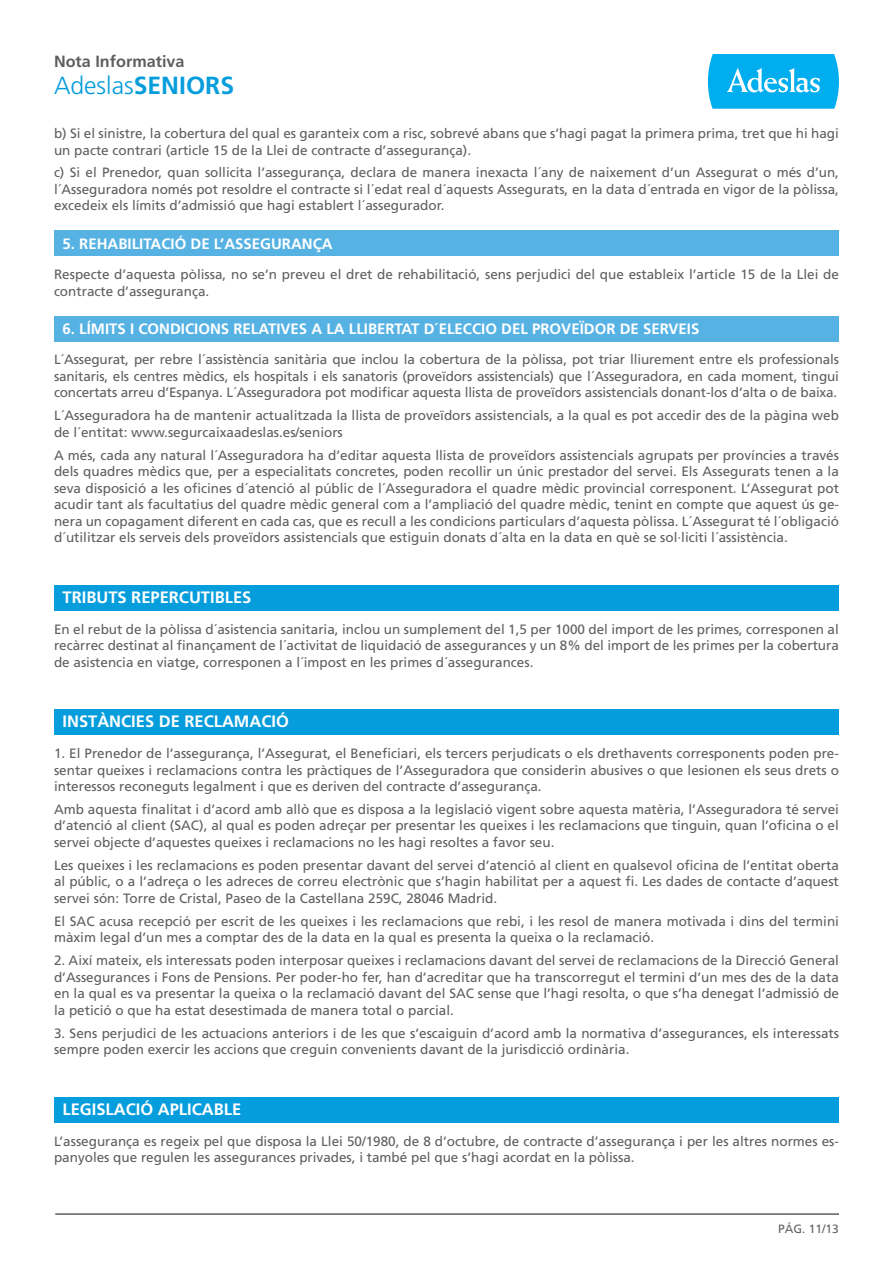
<style>
.page{position:relative;width:893px;height:1263px;background:#fff}
.page>*{position:absolute;margin:0;border:0;box-sizing:border-box;transform-origin:0 0}
.t1{font:300 24.75px "Frutiger";color:#069ddc}
.t2{font:700 16.5px "Frutiger";color:#fff}
.t3{font:700 16.2px "Frutiger";color:#5f5f62}
.t4{font:700 15px "Frutiger";color:#fff}
.t5{font:13.5px/16.5px "Frutiger";color:#5f5f62;text-align:justify}
.t6{font:12px "Frutiger";color:#5f5f62}
.s1{font-weight:700}
</style>
<div class="page">
<div style="left:54px;top:231px;width:785px;height:25px;background:#57b2e4"></div>
<div style="left:54px;top:316px;width:785px;height:25px;background:#57b2e4"></div>
<div style="left:54px;top:585px;width:785px;height:26px;background:#069ddc"></div>
<div style="left:54px;top:710px;width:785px;height:25px;background:#069ddc"></div>
<div style="left:54px;top:1097px;width:785px;height:26px;background:#069ddc"></div>
<hr style="left:55px;top:1213px;width:784px;height:2px;background:#5f5f62">
<svg style="left:708px;top:54px;width:131px;height:55px;background:#20b8f0"></svg>
<p class="t3" style="left:54px;top:51px;width:132px">Nota Informativa</p>
<h1 class="t1" style="left:54px;top:71px;width:182px">Adeslas<span class="s1">SENIORS</span></h1>
<p class="t5" style="left:54px;top:125px;width:786px">b) Si el sinistre, la cobertura del qual es garanteix com a risc, sobrevé abans que s’hagi pagat la primera prima, tret que hi hagi un pacte contrari (article 15 de la Llei de contracte d’assegurança).</p>
<p class="t5" style="left:54px;top:164px;width:786px">c) Si el Prenedor, quan sollicita l’assegurança, declara de manera inexacta l´any de naixement d’un Assegurat o més d’un, l´Asseguradora només pot resoldre el contracte si l´edat real d´aquests Assegurats, en la data d´entrada en vigor de la pòlissa, excedeix els límits d’admissió que hagi establert l´assegurador.</p>
<p class="t4" style="left:63px;top:235px;width:272px">5. REHABILITACIÓ DE L’ASSEGURANÇA</p>
<p class="t5" style="left:54px;top:266px;width:786px">Respecte d’aquesta pòlissa, no se’n preveu el dret de rehabilitació, sens perjudici del que estableix l’article 15 de la Llei de contracte d’assegurança.</p>
<p class="t4" style="left:63px;top:320px;width:638px">6. LÍMITS I CONDICIONS RELATIVES A LA LLIBERTAT D´ELECCIO DEL PROVEÏDOR DE SERVEIS</p>
<p class="t5" style="left:54px;top:351px;width:786px">L´Assegurat, per rebre l´assistència sanitària que inclou la cobertura de la pòlissa, pot triar lliurement entre els professionals sanitaris, els centres mèdics, els hospitals i els sanatoris (proveïdors assistencials) que l´Asseguradora, en cada moment, tingui concertats arreu d’Espanya. L´Asseguradora pot modificar aquesta llista de proveïdors assistencials donant-los d’alta o de baixa.</p>
<p class="t5" style="left:54px;top:407px;width:786px">L´Asseguradora ha de mantenir actualitzada la llista de proveïdors assistencials, a la qual es pot accedir des de la pàgina web de l´entitat: www.segurcaixaadeslas.es/seniors</p>
<p class="t5" style="left:54px;top:446px;width:786px">A més, cada any natural l´Asseguradora ha d’editar aquesta llista de proveïdors assistencials agrupats per províncies a través dels quadres mèdics que, per a especialitats concretes, poden recollir un únic prestador del servei. Els Assegurats tenen a la seva disposició a les oficines d´atenció al públic de l´Asseguradora el quadre mèdic provincial corresponent. L’Assegurat pot acudir tant als facultatius del quadre mèdic general com a l’ampliació del quadre mèdic, tenint en compte que aquest ús ge&shy;nera un copagament diferent en cada cas, que es recull a les condicions particulars d’aquesta pòlissa. L´Assegurat té l´obligació d´utilitzar els serveis dels proveïdors assistencials que estiguin donats d´alta en la data en què se sol·liciti l´assistència.</p>
<p class="t2" style="left:63px;top:587px;width:190px">TRIBUTS REPERCUTIBLES</p>
<p class="t5" style="left:54px;top:620px;width:786px">En el rebut de la pòlissa d´asistencia sanitaria, inclou un sumplement del 1,5 per 1000 del import de les primes, corresponen al recàrrec destinat al finançament de l´activitat de liquidació de assegurances y un 8% del import de les primes per la cobertura de asistencia en viatge, corresponen a l´impost en les primes d´assegurances.</p>
<p class="t2" style="left:63px;top:712px;width:228px">INSTÀNCIES DE RECLAMACIÓ</p>
<p class="t5" style="left:54px;top:745px;width:786px">1. El Prenedor de l’assegurança, l’Assegurat, el Beneficiari, els tercers perjudicats o els drethavents corresponents poden pre&shy;sentar queixes i reclamacions contra les pràctiques de l’Asseguradora que considerin abusives o que lesionen els seus drets o interessos reconeguts legalment i que es deriven del contracte d’assegurança.</p>
<p class="t5" style="left:54px;top:801px;width:786px">Amb aquesta finalitat i d’acord amb allò que es disposa a la legislació vigent sobre aquesta matèria, l’Asseguradora té servei d’atenció al client (SAC), al qual es poden adreçar per presentar les queixes i les reclamacions que tinguin, quan l’oficina o el servei objecte d’aquestes queixes i reclamacions no les hagi resoltes a favor seu.</p>
<p class="t5" style="left:54px;top:857px;width:786px">Les queixes i les reclamacions es poden presentar davant del servei d’atenció al client en qualsevol oficina de l’entitat oberta al públic, o a l’adreça o les adreces de correu electrònic que s’hagin habilitat per a aquest fi. Les dades de contacte d’aquest servei són: Torre de Cristal, Paseo de la Castellana 259C, 28046 Madrid.</p>
<p class="t5" style="left:54px;top:913px;width:786px">El SAC acusa recepció per escrit de les queixes i les reclamacions que rebi, i les resol de manera motivada i dins del termini màxim legal d’un mes a comptar des de la data en la qual es presenta la queixa o la reclamació.</p>
<p class="t5" style="left:54px;top:952px;width:787px">2. Així mateix, els interessats poden interposar queixes i reclamacions davant del servei de reclamacions de la Direcció General d’Assegurances i Fons de Pensions. Per poder-ho fer, han d’acreditar que ha transcorregut el termini d’un mes des de la data en la qual es va presentar la queixa o la reclamació davant del SAC sense que l’hagi resolta, o que s’ha denegat l’admissió de la petició o que ha estat desestimada de manera total o parcial.</p>
<p class="t5" style="left:54px;top:1024px;width:786px">3. Sens perjudici de les actuacions anteriors i de les que s’escaiguin d’acord amb la normativa d’assegurances, els interessats sempre poden exercir les accions que creguin convenients davant de la jurisdicció ordinària.</p>
<p class="t2" style="left:63px;top:1099px;width:180px">LEGISLACIÓ APLICABLE</p>
<p class="t5" style="left:54px;top:1132px;width:786px">L’assegurança es regeix pel que disposa la Llei 50/1980, de 8 d’octubre, de contracte d’assegurança i per les altres normes es&shy;panyoles que regulen les assegurances privades, i també pel que s’hagi acordat en la pòlissa.</p>
<p class="t6" style="left:778px;top:1221px;width:62px">PÁG. 11/13</p>
</div>
